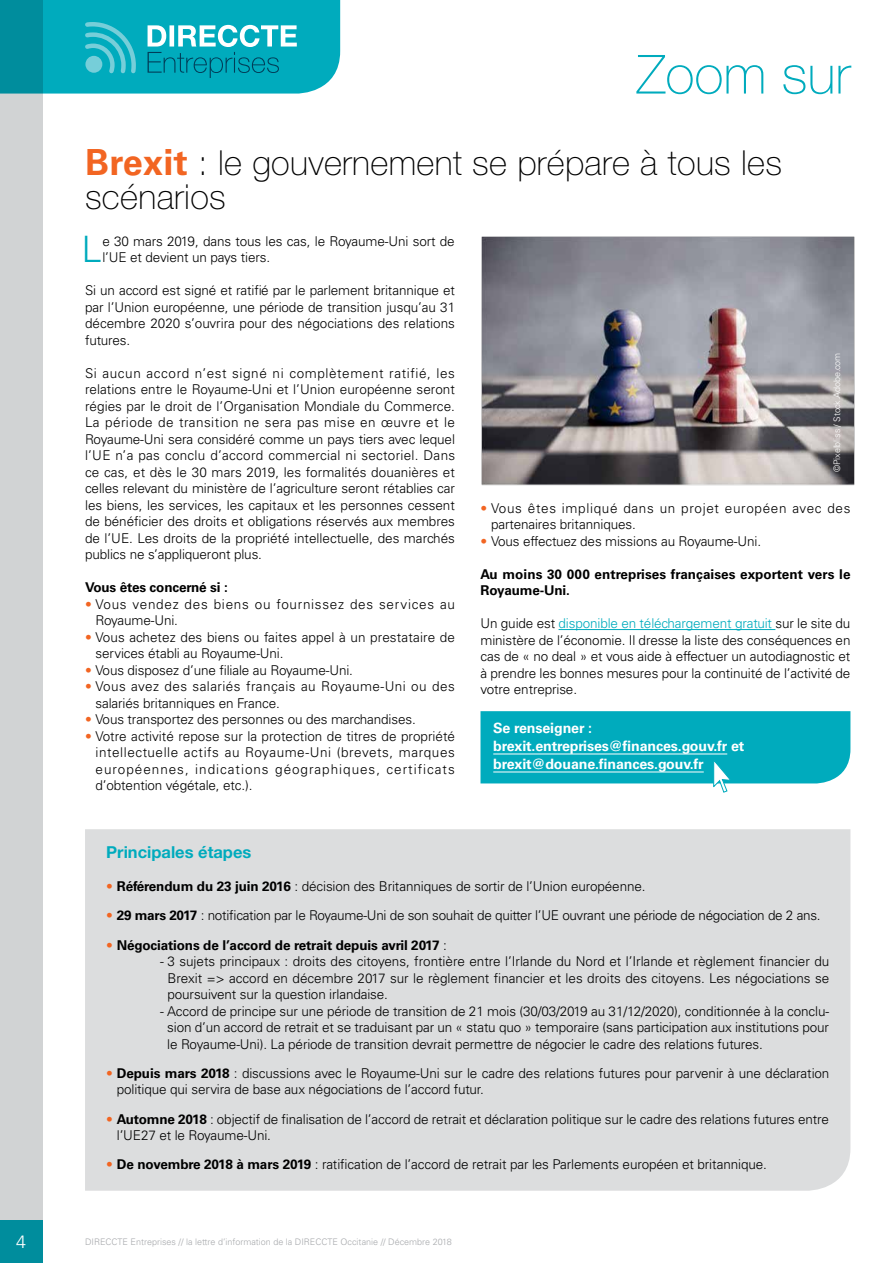
<style>
.page{position:relative;width:893px;height:1263px;background:#fff}
.page>*{position:absolute;margin:0;border:0;box-sizing:border-box;transform-origin:0 0}
.t1{font:100 54px "Helvetica Neue LT Pro";color:#00abbd}
.t2{font:300 36.3px "Univers LT Std";color:#00abbd}
.t3{font:100 34.5px/34.5px "Helvetica Neue LT Pro";letter-spacing:.01em;color:#000}
.t4{font:300 18px "Univers LT Std";color:#fff}
.t5{font:700 16.5px "Helvetica Neue LT Pro";color:#00abbd}
.t6{font:700 14.25px/18px "Univers LT Std";letter-spacing:-.01em;color:#fff}
.t7{font:300 13.5px/16.5px "Univers LT Std";letter-spacing:-.01em;color:#000;text-align:justify}
.t8{font:700 13.5px/16.5px "Univers LT Std";letter-spacing:-.01em;color:#000}
.t9{font:300 13.5px/16.5px "Univers LT Std";letter-spacing:.015em;color:#000}
.t10{font:300 13.5px/16.5px "Univers LT Std";letter-spacing:.05em;color:#000}
.t11{font:300 13.5px/16.5px "Univers LT Std";letter-spacing:.055em;color:#000}
.t12{font:300 9px "Univers LT Std";color:#a7a9ac}
.t13{font:300 9px "Univers LT Std";letter-spacing:-.01em;color:#fff}
.s1{font-family:"Univers LT Std";font-weight:700;font-size:36px;color:#f26522}
.s2{font-family:"Helvetica Neue LT Pro";color:#f26522}
.s3{color:#00abbd}
.s4{font-weight:700}
.s5{font-family:"Helvetica Neue LT Pro";font-weight:300;color:#f26522}
.s6{font-weight:300}
</style>
<div class="page">
<div style="left:0;top:0;width:43px;height:1263px;background:#d1d3d4"></div>
<svg style="left:0;top:0;width:340px;height:94px;background:#14acbc"></svg>
<hr style="left:558px;top:629px;width:217px;height:1px;background:#00abbd">
<div style="left:85px;top:829px;width:765px;height:362px;background:#dcddde"></div>
<svg style="left:480px;top:711px;width:370px;height:82px;background:#25b7c6"></svg>
<img style="left:481px;top:237px;width:373px;height:249px">
<h1 class="t1" style="left:636px;top:43px;width:216px">Zoom sur</h1>
<h3 class="t3" style="left:85px;top:145px;width:699px"><span class="s1">Brexit</span> : le gouvernement se prépare à tous les scénarios</h3>
<h2 class="t2" style="left:81px;top:228px;width:22px">L</h2>
<p class="t7" style="left:102px;top:233px;width:354px">e 30 mars 2019, dans tous les cas, le Royaume-Uni sort de l’UE et devient un pays tiers.</p>
<p class="t7" style="left:85px;top:282px;width:372px">Si un accord est signé et ratifié par le parlement britannique et par l’Union européenne, une période de transition jusqu’au 31 décembre 2020 s’ouvrira pour des négociations des relations futures.</p>
<p class="t7" style="left:85px;top:365px;width:372px">Si aucun accord n’est signé ni complètement ratifié, les relations entre le Royaume-Uni et l’Union européenne seront régies par le droit de l’Organisation Mondiale du Commerce.<br>La période de transition ne sera pas mise en œuvre et le Royaume-Uni sera considéré comme un pays tiers avec lequel l’UE n’a pas conclu d’accord commercial ni sectoriel. Dans ce cas, et dès le 30 mars 2019, les formalités douanières et celles relevant du ministère de l’agriculture seront rétablies car les biens, les services, les capitaux et les personnes cessent de bénéficier des droits et obligations réservés aux membres de l’UE. Les droits de la propriété intellectuelle, des marchés publics ne s’appliqueront plus.</p>
<p class="t8" style="left:85px;top:579px;width:144px">Vous êtes concerné si :</p>
<p class="t11" style="left:96px;top:596px;width:361px;text-indent:-11px"><span class="s2">•</span> Vous vendez des biens ou fournissez des services au<br>Royaume-Uni.</p>
<p class="t7" style="left:96px;top:629px;width:361px;text-indent:-11px"><span class="s2">•</span> Vous achetez des biens ou faites appel à un prestataire de services établi au Royaume-Uni.</p>
<p class="t7" style="left:85px;top:662px;width:270px"><span class="s2">•</span> Vous disposez d’une filiale au Royaume-Uni.</p>
<p class="t9" style="left:96px;top:678px;width:361px;text-indent:-11px"><span class="s2">•</span> Vous avez des salariés français au Royaume-Uni ou des salariés britanniques en France.</p>
<p class="t7" style="left:85px;top:711px;width:332px"><span class="s2">•</span> Vous transportez des personnes ou des marchandises.</p>
<p class="t7" style="left:96px;top:728px;width:361px;text-indent:-11px"><span class="s2">•</span> Votre activité repose sur la protection de titres de propriété intellectuelle actifs au Royaume-Uni (brevets, marques européennes, indications géographiques, certificats d’obtention végétale, etc.).</p>
<p class="t13" style="left:831px;top:472px;width:121px;rotate:-90deg">©Pixelbliss / Stock.Adobe.com</p>
<p class="t10" style="left:491px;top:500px;width:361px;text-indent:-11px"><span class="s2">•</span> Vous êtes impliqué dans un projet européen avec des partenaires britanniques.</p>
<p class="t7" style="left:480px;top:533px;width:282px"><span class="s2">•</span> Vous effectuez des missions au Royaume-Uni.</p>
<p class="t8" style="left:480px;top:566px;width:371px">Au moins 30 000 entreprises françaises exportent vers le<br>Royaume-Uni.</p>
<p class="t7" style="left:480px;top:615px;width:371px">Un guide est <span class="s3">disponible en téléchargement gratuit</span> sur le site du ministère de l’économie. Il dresse la liste des conséquences en cas de « no deal » et vous aide à effectuer un autodiagnostic et à prendre les bonnes mesures pour la continuité de l’activité de votre entreprise.</p>
<p class="t6" style="left:493px;top:719px;width:253px">Se renseigner : brexit.entreprises@finances.gouv.fr et brexit@douane.finances.gouv.fr</p>
<p class="t5" style="left:106px;top:842px;width:147px">Principales étapes</p>
<p class="t7" style="left:106px;top:878px;width:541px"><span class="s2">•</span> <span class="s4">Référendum du 23 juin 2016</span> : décision des Britanniques de sortir de l’Union européenne.</p>
<p class="t7" style="left:106px;top:907px;width:716px"><span class="s2">•</span> <span class="s4">29 mars 2017</span> : notification par le Royaume-Uni de son souhait de quitter l’UE ouvrant une période de négociation de 2 ans.</p>
<p class="t8" style="left:106px;top:937px;width:342px"><span class="s5">•</span> Négociations de l’accord de retrait depuis avril 2017 <span class="s6">:</span></p>
<p class="t7" style="left:168px;top:953px;width:663px;text-indent:-7px">- 3 sujets principaux : droits des citoyens, frontière entre l’Irlande du Nord et l’Irlande et règlement financier du Brexit =&gt; accord en décembre 2017 sur le règlement financier et les droits des citoyens. Les négociations se poursuivent sur la question irlandaise.</p>
<p class="t7" style="left:167px;top:1002px;width:663px;text-indent:-7px">- Accord de principe sur une période de transition de 21 mois (30/03/2019 au 31/12/2020), conditionnée à la conclu&shy;sion d’un accord de retrait et se traduisant par un « statu quo » temporaire (sans participation aux institutions pour le Royaume-Uni). La période de transition devrait permettre de négocier le cadre des relations futures.</p>
<p class="t7" style="left:117px;top:1065px;width:714px;text-indent:-11px"><span class="s2">•</span> <span class="s4">Depuis mars 2018</span> : discussions avec le Royaume-Uni sur le cadre des relations futures pour parvenir à une déclaration politique qui servira de base aux négociations de l’accord futur.</p>
<p class="t7" style="left:117px;top:1110px;width:714px;text-indent:-11px"><span class="s2">•</span> <span class="s4">Automne 2018</span> : objectif de finalisation de l’accord de retrait et déclaration politique sur le cadre des relations futures entre l’UE27 et le Royaume-Uni.</p>
<p class="t7" style="left:106px;top:1156px;width:662px"><span class="s2">•</span> <span class="s4">De novembre 2018 à mars 2019</span> : ratification de l’accord de retrait par les Parlements européen et britannique.</p>
<h3 class="t4" style="left:16px;top:1231px;width:12px">4</h3>
<p class="t12" style="left:85px;top:1236px;width:368px">DIRECCTE Entreprises // la lettre d’information de la DIRECCTE Occitanie // Décembre 2018</p>
</div>
